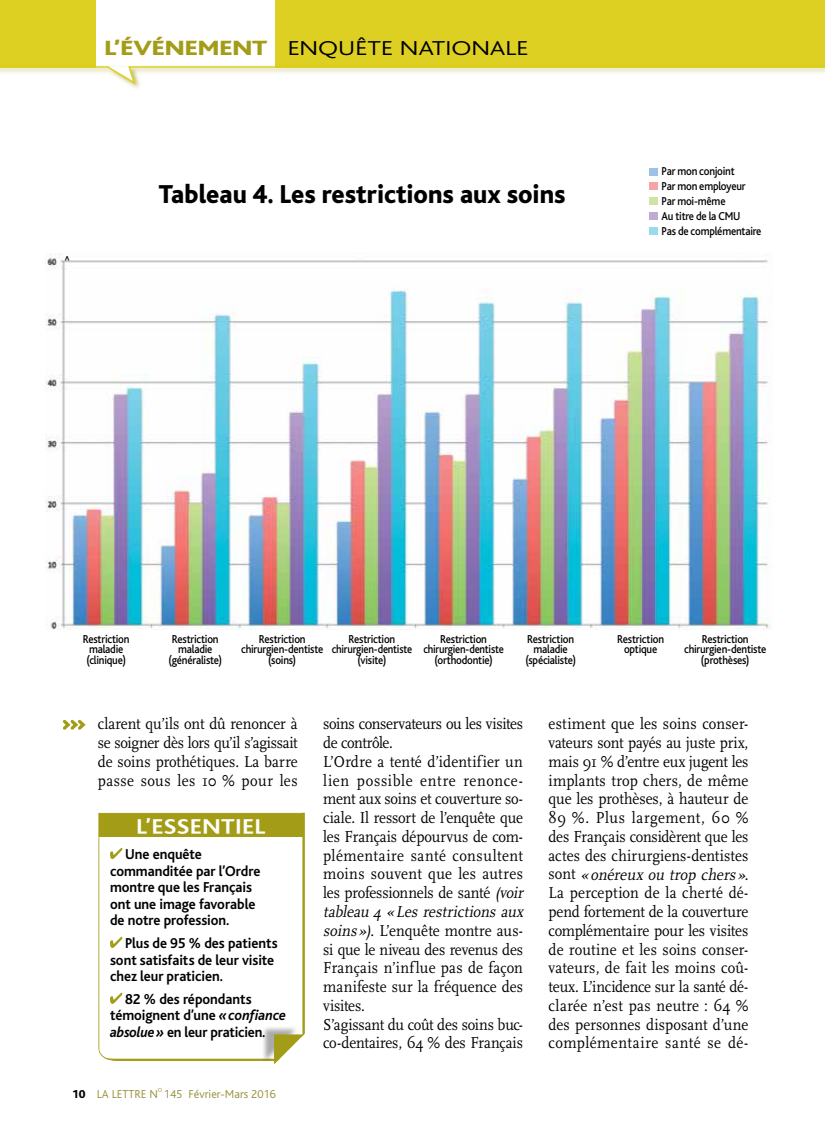
<style>
.page{position:relative;width:825px;height:1136px;background:#fff}
.page>*{position:absolute;margin:0;border:0;box-sizing:border-box;transform-origin:0 0}
.t1{font:800 27px "Bliss";letter-spacing:-.005em;color:#000;scale:.95 1}
.t2{font:800 22.95px "Bliss";color:#fff;scale:1.11 1}
.t3{font:300 21px "Bliss";letter-spacing:-.015em;color:#000;scale:1.28 1}
.t4{font:16.5px/18.8px "Scala";color:#000;text-align:justify;scale:.91 1}
.t5{font:700 15px/16.5px "Bliss";letter-spacing:-.005em;color:#000;scale:.95 1}
.t6{font:500 12px/10.5px "Bliss";letter-spacing:-.02em;color:#000;text-align:center;scale:.9 1}
.t7{font:300 12px "Bliss";color:#958f38}
.t8{font:800 12px "Bliss";color:#000}
.t9{font:300 6px "Bliss";color:#958f38}
.s1{font-weight:800;font-size:21.6px;color:#a39c17}
.s2{font-style:italic}
</style>
<div class="page">
<svg style="left:98px;top:812px;width:207px;height:249px"></svg>
<div style="left:261px;top:1025px;width:38px;height:38px;background:#000;opacity:.34"></div>
<svg style="left:271px;top:1032px;width:34px;height:33px"></svg>
<svg style="left:110px;top:847px;width:12px;height:12px"></svg>
<svg style="left:110px;top:936px;width:12px;height:11px"></svg>
<svg style="left:110px;top:992px;width:12px;height:11px"></svg>
<img style="left:46px;top:253px;width:725px;height:376px">
<div style="left:649px;top:168px;width:9px;height:7px;background:#9ec2e7"></div>
<div style="left:649px;top:182px;width:9px;height:8px;background:#f7a3a3"></div>
<div style="left:649px;top:197px;width:9px;height:8px;background:#cfe3a2"></div>
<div style="left:649px;top:212px;width:9px;height:8px;background:#bfabd3"></div>
<div style="left:649px;top:227px;width:9px;height:7px;background:#99daee"></div>
<svg style="left:62px;top:719px;width:24px;height:11px"></svg>
<div style="left:0;top:0;width:825px;height:68px;background:#ded022"></div>
<div style="left:97px;top:0;width:178px;height:68px;background:#fff"></div>
<svg style="left:0;top:65px;width:825px;height:24px"></svg>
<p class="t3" style="left:104px;top:37px;width:333px"><span class="s1">L’ÉVÉNEMENT</span> ENQUÊTE NATIONALE</p>
<p class="t6" style="left:64px;top:255px;width:8px">^</p>
<p class="t1" style="left:159px;top:181px;width:430px">Tableau 4. Les restrictions aux soins</p>
<p class="t6" style="left:662px;top:164px;width:112px;line-height:15px;text-align:left">Par mon conjoint<br>Par mon employeur<br>Par moi-même<br>Au titre de la CMU<br>Pas de complémentaire</p>
<p class="t6" style="left:83px;top:634px;width:53px;text-align:left">Restriction maladie (clinique)</p>
<p class="t6" style="left:168px;top:634px;width:61px">Restriction maladie (généraliste)</p>
<p class="t6" style="left:241px;top:634px;width:93px">Restriction chirurgien-dentiste (soins)</p>
<p class="t6" style="left:332px;top:634px;width:91px">Restriction chirurgien-dentiste (visite)</p>
<p class="t6" style="left:423px;top:634px;width:91px">Restriction chirurgien-dentiste (orthodontie)</p>
<p class="t6" style="left:525px;top:634px;width:58px">Restriction maladie (spécialiste)</p>
<p class="t6" style="left:617px;top:634px;width:53px">Restriction optique</p>
<p class="t6" style="left:684px;top:634px;width:93px">Restriction chirurgien-dentiste (prothèses)</p>
<p class="t4" style="left:98px;top:715px;width:221px">clarent qu’ils ont dû renoncer à se soigner dès lors qu’il s’agissait de soins prothétiques. La barre passe sous les 10 % pour les</p>
<p class="t4" style="left:323px;top:715px;width:225px;text-align:left">soins conservateurs ou les visites de contrôle.<br>L’Ordre a tenté d’identifier un lien possible entre renonce&shy;ment aux soins et couverture so&shy;ciale. Il ressort de l’enquête que les Français dépourvus de com&shy;plémentaire santé consultent moins souvent que les autres les professionnels de santé <span class="s2">(voir tableau 4 « Les restrictions aux soins»)</span>. L’enquête montre aus&shy;si que le niveau des revenus des<br>Français n’influe pas de façon manifeste sur la fréquence des visites.<br>S’agissant du coût des soins buc&shy;co-dentaires, 64 % des Français</p>
<p class="t4" style="left:548px;top:715px;width:221px">estiment que les soins conser&shy;vateurs sont payés au juste prix, mais 91 % d’entre eux jugent les implants trop chers, de même que les prothèses, à hauteur de 89 %. Plus largement, 60 % des Français considèrent que les actes des chirurgiens-dentistes s o n t <span class="s2">« onéreux ou trop chers »</span>.<br>La perception de la cherté dé&shy;pend fortement de la couverture complémentaire pour les visites de routine et les soins conser&shy;vateurs, de fait les moins coû&shy;teux. L’incidence sur la santé dé&shy;clarée n’est pas neutre : 64 % des personnes disposant d’une complémentaire santé se dé-</p>
<h2 class="t2" style="left:136px;top:814px;width:118px">L’ESSENTIEL</h2>
<p class="t5" style="left:110px;top:846px;width:160px;text-indent:15px">Une enquête commanditée par l’Ordre montre que les Français ont une image favorable de notre profession.</p>
<p class="t5" style="left:110px;top:935px;width:178px;text-indent:15px">Plus de 95 % des patients sont satisfaits de leur visite chez leur praticien.</p>
<p class="t5" style="left:110px;top:990px;width:187px;text-indent:15px">82 % des répondants témoignent d’une <span class="s2">«confiance absolue»</span> en leur praticien.</p>
<p class="t7" style="left:97px;top:1087px;width:63px">LA LETTRE N</p>
<p class="t9" style="left:158px;top:1086px;width:6px">O</p>
<p class="t8" style="left:72px;top:1087px;width:15px">10</p>
<p class="t7" style="left:164px;top:1087px;width:114px">145 Février-Mars 2016</p>
</div>
